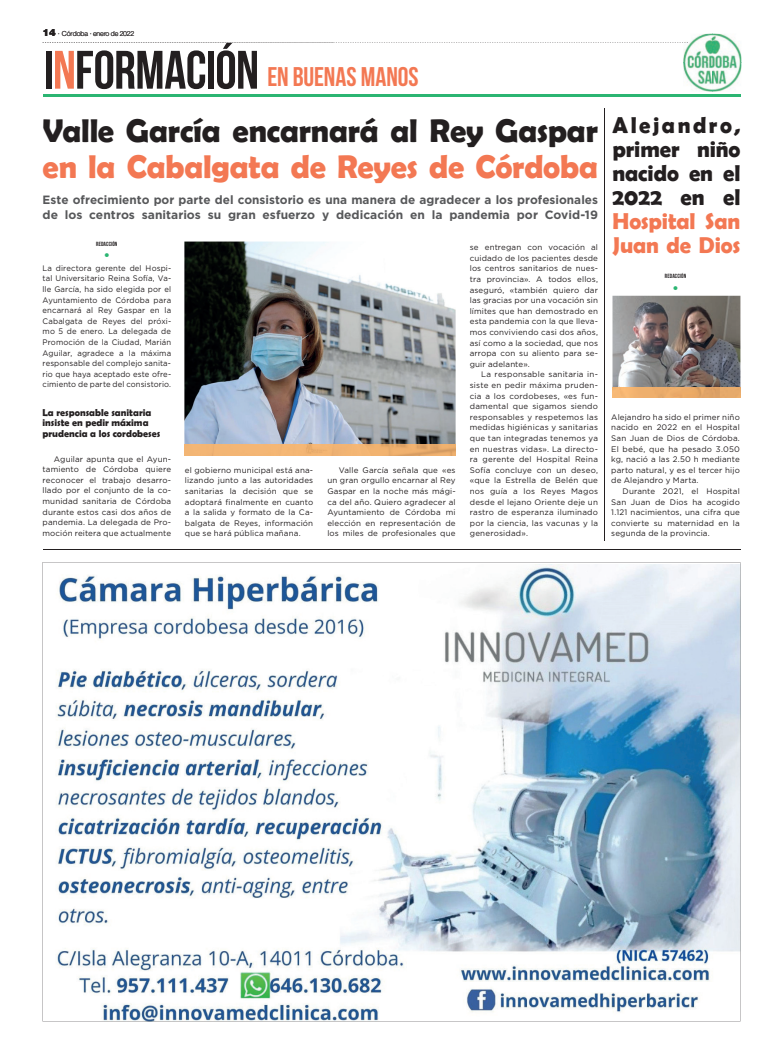
<style>
.page{position:relative;width:783px;height:1049px;background:#fff}
.page>*{position:absolute;margin:0;border:0;box-sizing:border-box;transform-origin:0 0}
.t1{font:700 33px "Berlin Sans FB Demi";letter-spacing:-.01em;color:#231f20}
.t2{font:700 33px "Berlin Sans FB Demi";letter-spacing:-.005em;color:#f37853}
.t3{font:27px "Bebas Neue";letter-spacing:-.005em;color:#f37853}
.t4{font:700 23px/24px "Berlin Sans FB Demi";color:#231f20;text-align:justify}
.t5{font:700 23px/24px "Berlin Sans FB Demi";letter-spacing:-.005em;color:#f37853}
.t6{font:14px "Bebas Neue";color:#2bb572}
.t7{font:700 12px/15px "Gotham";color:#57585a}
.t8{font:700 10px/10.6px "Berlin Sans FB Demi";color:#231f20}
.t9{font:8px/10.6px "Gotham";letter-spacing:.015em;color:#231f20;text-align:justify}
.t10{font:8px/10.6px "Gotham";letter-spacing:.015em;color:#231f20;text-align:justify;scale:.96 1}
.t11{font:300 7px "Helvetica Neue";letter-spacing:-.02em;color:#231f20}
.t12{font:700 6px "Bebas Neue";letter-spacing:.025em;color:#231f20}
.s1{font-weight:900;font-size:10px}
.s2{font-size:54px;color:#231f20}
.s3{font-size:54px}
</style>
<div class="page">
<img style="left:683px;top:34px;width:58px;height:58px">
<svg style="left:43px;top:42px;width:644px;height:1px"></svg>
<hr style="left:43px;top:95px;width:697px;height:2px;background:#2bb572">
<img style="left:184px;top:242px;width:271px;height:202px">
<img style="left:184px;top:444px;width:271px;height:11px">
<hr style="left:43px;top:549px;width:697px;height:1px;background:#231f20">
<svg style="left:42px;top:562px;width:698px;height:459px"></svg>
<img style="left:612px;top:296px;width:128px;height:91px">
<hr style="left:604px;top:108px;width:1px;height:432px;background:#231f20">
<svg style="left:612px;top:397px;width:128px;height:1px"></svg>
<img style="left:612px;top:387px;width:128px;height:10px">
<p class="t11" style="left:43px;top:31px;width:93px"><span class="s1">14</span> · Córdoba · enero de 2022</p>
<h2 class="t3" style="left:44px;top:61px;width:376px"><span class="s2">I</span><span class="s3">N</span><span class="s2">FORMACIÓN</span> EN BUENAS MANOS</h2>
<h1 class="t1" style="left:43px;top:111px;width:557px">Valle García encarnará al Rey Gaspar</h1>
<h1 class="t2" style="left:43px;top:147px;width:557px">en la Cabalgata de Reyes de Córdoba</h1>
<h3 class="t7" style="left:43px;top:193px;width:557px">Este ofrecimiento por parte del consistorio es una manera de agradecer a los profesionales de los centros sanitarios su gran esfuerzo y dedicación en la pandemia por Covid-19</h3>
<p class="t12" style="left:96px;top:241px;width:23px">REDACCIÓN</p>
<h3 class="t6" style="left:104px;top:247px;width:7px">•</h3>
<p class="t10" style="left:43px;top:263px;width:135px">La directora gerente del Hospi&shy;tal Universitario Reina Sofía, Va&shy;lle García, ha sido elegida por el Ayuntamiento de Córdoba para encarnará al Rey Gaspar en la Cabalgata de Reyes del próxi&shy;mo 5 de enero. La delegada de Promoción de la Ciudad, Marián Aguilar, agradece a la máxima responsable del complejo sanita&shy;rio que haya aceptado este ofre&shy;cimiento de parte del consistorio.</p>
<p class="t8" style="left:42px;top:407px;width:119px">La responsable sanitaria insiste en pedir máxima prudencia a los cordobeses</p>
<p class="t9" style="left:43px;top:454px;width:130px;text-indent:11px">Aguilar apunta que el Ayun&shy;tamiento de Córdoba quiere reconocer el trabajo desarro&shy;llado por el conjunto de la co&shy;munidad sanitaria de Córdoba durante estos casi dos años de pandemia. La delegada de Pro&shy;moción reitera que actualmente</p>
<p class="t9" style="left:185px;top:465px;width:130px">el gobierno municipal está ana&shy;lizando junto a las autoridades sanitarias la decisión que se adoptará finalmente en cuanto a la salida y formato de la Ca&shy;balgata de Reyes, información que se hará pública mañana.</p>
<p class="t9" style="left:327px;top:465px;width:130px;text-indent:11px">Valle García señala que «es un gran orgullo encarnar al Rey Gaspar en la noche más mági&shy;ca del año. Quiero agradecer al Ayuntamiento de Córdoba mi elección en representación de los miles de profesionales que</p>
<p class="t9" style="left:469px;top:243px;width:130px">se entregan con vocación al cuidado de los pacientes desde los centros sanitarios de nues&shy;tra provincia». A todos ellos, aseguró, «también quiero dar las gracias por una vocación sin límites que han demostrado en esta pandemia con la que lleva&shy;mos conviviendo casi dos años, así como a la sociedad, que nos arropa con su aliento para se&shy;guir adelante».</p>
<p class="t9" style="left:469px;top:370px;width:130px;text-indent:11px">La responsable sanitaria in&shy;siste en pedir máxima pruden&shy;cia a los cordobeses, «es fun&shy;damental que sigamos siendo responsables y respetemos las medidas higiénicas y sanitarias que tan integradas tenemos ya en nuestras vidas». La directo&shy;ra gerente del Hospital Reina Sofía concluye con un deseo, «que la Estrella de Belén que nos guía a los Reyes Magos desde el lejano Oriente deje un rastro de esperanza iluminado por la ciencia, las vacunas y la generosidad».</p>
<h3 class="t4" style="left:612px;top:113px;width:129px">Alejandro, primer niño nacido en el 2022 en el</h3>
<h3 class="t5" style="left:612px;top:209px;width:129px">Hospital San<br>Juan de Dios</h3>
<p class="t12" style="left:664px;top:274px;width:23px">REDACCIÓN</p>
<h3 class="t6" style="left:672px;top:280px;width:7px">•</h3>
<p class="t9" style="left:611px;top:412px;width:130px">Alejandro ha sido el primer niño nacido en 2022 en el Hospital San Juan de Dios de Córdoba.<br>El bebé, que ha pesado 3.050 kg, nació a las 2.50 h mediante parto natural, y es el tercer hijo de Alejandro y Marta.</p>
<p class="t9" style="left:611px;top:486px;width:130px;text-indent:11px">Durante 2021, el Hospital San Juan de Dios ha acogido 1.121 nacimientos, una cifra que convierte su maternidad en la segunda de la provincia.</p>
</div>
